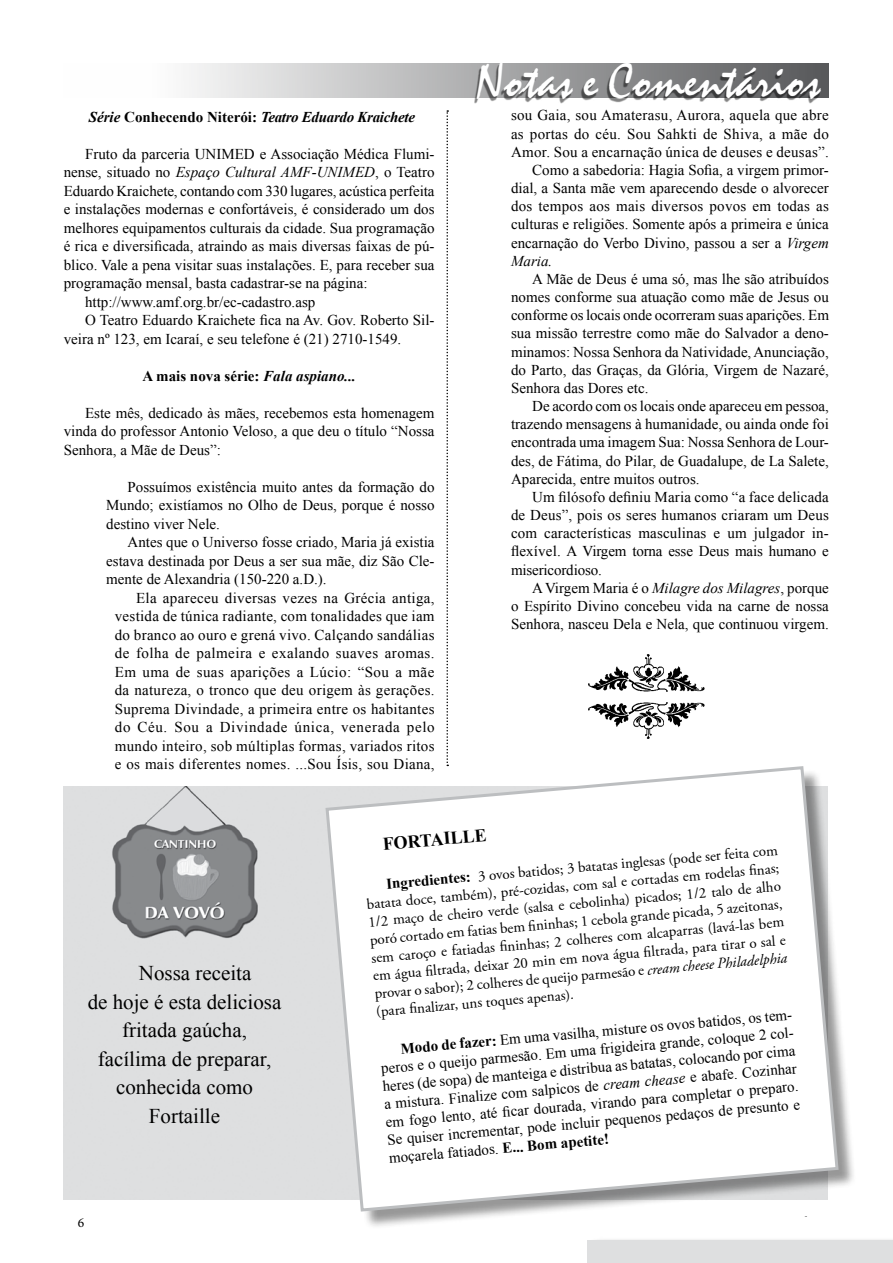
<style>
.page{position:relative;width:893px;height:1263px;background:#fff}
.page>*{position:absolute;margin:0;border:0;box-sizing:border-box;transform-origin:0 0}
.t1{font:48px "Mystical";color:#fff}
.t2{font:21px "Times New Roman";color:#000}
.t3{font:700 18px "Times New Roman";color:#000}
.t4{font:15px/18.1px "Times New Roman";color:#000;text-align:justify}
.t5{font:15px/18px "Adobe Garamond Pro";color:#000;text-align:justify}
.t6{font:15px "Times New Roman";letter-spacing:.02em;color:#000}
.t7{font:italic 15px "Times New Roman";color:#000}
.t8{font:italic 700 15px "Times New Roman";letter-spacing:-.02em;color:#000}
.t9{font:700 15px "Times New Roman";color:#000}
.t10{font:13.5px "Minion Pro";color:#000}
.s1{font-style:normal}
.s2{font-style:italic}
.s3{font-family:"Times New Roman";font-weight:700}
.s4{font-weight:700}
</style>
<div class="page">
<svg style="left:189px;top:64px;width:640px;height:34px;background:#cbcbcc"></svg>
<svg style="left:446px;top:110px;width:2px;height:653px"></svg>
<div style="left:587px;top:1236px;width:306px;height:27px;background:#fbfbfb"></div>
<div style="left:588px;top:1240px;width:305px;height:23px;background:#dedfe0"></div>
<img style="left:64px;top:786px;width:260px;height:413px">
<div style="left:328px;top:769px;width:529px;height:461px;background:#000;opacity:.41"></div>
<svg style="left:324px;top:764px;width:516px;height:449px"></svg>
<img style="left:588px;top:702px;width:117px;height:37px">
<img style="left:588px;top:654px;width:117px;height:38px">
<div style="left:474px;top:65px;width:346px;height:39px;background:#000;opacity:.5"></div>
<p class="t8" style="left:89px;top:106px;width:328px">Série <span class="s1">Conhecendo Niterói:</span> Teatro Eduardo Kraichete</p>
<p class="t4" style="left:85px;top:144px;width:351px">Fruto da parceria UNIMED e Associação Médica Flumi-</p>
<p class="t7" style="left:64px;top:162px;width:372px"><span class="s1">nense, situado no</span> Espaço Cultural AMF-UNIMED<span class="s1">, o Teatro</span></p>
<p class="t4" style="left:64px;top:181px;width:372px">Eduardo Kraichete, contando com 330 lugares, acústica perfeita</p>
<p class="t4" style="left:64px;top:200px;width:372px">e instalações modernas e confortáveis, é considerado um dos</p>
<p class="t4" style="left:64px;top:218px;width:372px">melhores equipamentos culturais da cidade. Sua programação</p>
<p class="t4" style="left:64px;top:237px;width:372px">é rica e diversificada, atraindo as mais diversas faixas de pú-</p>
<p class="t4" style="left:64px;top:255px;width:372px">blico. Vale a pena visitar suas instalações. E, para receber sua</p>
<p class="t4" style="left:64px;top:274px;width:305px">programação mensal, basta cadastrar-se na página:</p>
<p class="t4" style="left:85px;top:292px;width:232px">http://www.amf.org.br/ec-cadastro.asp</p>
<p class="t4" style="left:85px;top:311px;width:351px">O Teatro Eduardo Kraichete fica na Av. Gov. Roberto Sil-</p>
<p class="t4" style="left:64px;top:329px;width:339px">veira nº 123, em Icaraí, e seu telefone é (21) 2710-1549.</p>
<p class="t9" style="left:142px;top:365px;width:215px">A mais nova série: <span class="s2">Fala aspiano...</span></p>
<p class="t4" style="left:64px;top:403px;width:372px;text-indent:21px">Este mês, dedicado às mães, recebemos esta homenagem vinda do professor Antonio Veloso, a que deu o título “Nossa Senhora, a Mãe de Deus”:</p>
<p class="t4" style="left:106px;top:477px;width:330px;text-indent:21px">Possuímos existência muito antes da formação do Mundo; existíamos no Olho de Deus, porque é nosso destino viver Nele.</p>
<p class="t4" style="left:106px;top:533px;width:330px;text-indent:21px">Antes que o Universo fosse criado, Maria já existia estava destinada por Deus a ser sua mãe, diz São Cle&shy;mente de Alexandria (150-220 a.D.).</p>
<p class="t4" style="left:115px;top:588px;width:321px;text-indent:21px">Ela apareceu diversas vezes na Grécia antiga, vestida de túnica radiante, com tonalidades que iam do branco ao ouro e grená vivo. Calçando sandálias de folha de palmeira e exalando suaves aromas.<br>Em uma de suas aparições a Lúcio: “Sou a mãe da natureza, o tronco que deu origem às gerações.<br>Suprema Divindade, a primeira entre os habitantes do Céu. Sou a Divindade única, venerada pelo mundo inteiro, sob múltiplas formas, variados ritos e os mais diferentes nomes. ...Sou Ísis, sou Diana,</p>
<h1 class="t1" style="left:477px;top:53px;width:344px">Notas e Comentários</h1>
<p class="t6" style="left:511px;top:105px;width:319px">sou Gaia, sou Amaterasu, Aurora, aquela que abre</p>
<p class="t6" style="left:511px;top:123px;width:319px">as portas do céu. Sou Sahkti de Shiva, a mãe do</p>
<p class="t6" style="left:511px;top:142px;width:319px">Amor. Sou a encarnação única de deuses e deusas”.</p>
<p class="t4" style="left:532px;top:161px;width:298px">Como a sabedoria: Hagia Sofia, a virgem primor-</p>
<p class="t4" style="left:511px;top:179px;width:319px">dial, a Santa mãe vem aparecendo desde o alvorecer</p>
<p class="t6" style="left:511px;top:196px;width:319px">dos tempos aos mais diversos povos em todas as</p>
<p class="t4" style="left:511px;top:215px;width:319px">culturas e religiões. Somente após a primeira e única</p>
<p class="t4" style="left:511px;top:233px;width:319px">encarnação do Verbo Divino, passou a ser a <span class="s2">Virgem</span></p>
<p class="t7" style="left:511px;top:250px;width:43px">Maria.</p>
<p class="t4" style="left:511px;top:270px;width:319px;text-indent:21px">A Mãe de Deus é uma só, mas lhe são atribuídos nomes conforme sua atuação como mãe de Jesus ou conforme os locais onde ocorreram suas aparições. Em sua missão terrestre como mãe do Salvador a deno&shy;minamos: Nossa Senhora da Natividade, Anunciação, do Parto, das Graças, da Glória, Virgem de Nazaré, Senhora das Dores etc.</p>
<p class="t4" style="left:511px;top:397px;width:319px;text-indent:21px">De acordo com os locais onde apareceu em pessoa, trazendo mensagens à humanidade, ou ainda onde foi encontrada uma imagem Sua: Nossa Senhora de Lour&shy;des, de Fátima, do Pilar, de Guadalupe, de La Salete, Aparecida, entre muitos outros.</p>
<p class="t4" style="left:511px;top:488px;width:319px;text-indent:21px">Um filósofo definiu Maria como “a face delicada de Deus”, pois os seres humanos criaram um Deus com características masculinas e um julgador in&shy;flexível. A Virgem torna esse Deus mais humano e misericordioso.</p>
<p class="t4" style="left:511px;top:578px;width:319px;text-indent:21px">A Virgem Maria é o <span class="s2">Milagre dos Milagres</span>, porque o Espírito Divino concebeu vida na carne de nossa Senhora, nasceu Dela e Nela, que continuou virgem.</p>
<h2 class="t2" style="left:139px;top:959px;width:114px">Nossa receita</h2>
<h2 class="t2" style="left:88px;top:987px;width:195px">de hoje é esta deliciosa</h2>
<h2 class="t2" style="left:122px;top:1016px;width:126px">fritada gaúcha,</h2>
<h2 class="t2" style="left:98px;top:1044px;width:175px">facílima de preparar,</h2>
<h2 class="t2" style="left:116px;top:1073px;width:139px">conhecida como</h2>
<h2 class="t2" style="left:149px;top:1101px;width:73px">Fortaille</h2>
<p class="t10" style="left:78px;top:1213px;width:8px">6</p>
<p class="t3" style="left:382px;top:831px;width:21px;rotate:-5deg">Fortaille</p>
<p class="t5" style="left:364px;top:877px;width:416px;text-indent:21px;rotate:-5deg"><span class="s3">Ingredientes:</span> 3 ovos batidos; 3 batatas inglesas (pode ser feita com batata doce, também), pré-cozidas, com sal e cortadas em rodelas fi nas; 1/2 maço de cheiro verde (salsa e cebolinha) picados; 1/2 talo de alho poró cortado em fatias bem fi ninhas; 1 cebola grande picada, 5 azeitonas, sem caroço e fatiadas fi ninhas; 2 colheres com alcaparras (lavá-las bem em água fi ltrada, deixar 20 min em nova água fi ltrada, para tirar o sal e provar o sabor); 2 colheres de queijo parmesão e <span class="s2">cream cheese Philadelphia </span>(para fi nalizar, uns toques apenas)<span class="s2">.</span></p>
<p class="t4" style="left:379px;top:1041px;width:418px;text-align:left;text-indent:21px;rotate:-5deg"><span class="s4">Modo de fazer:</span> Em uma vasilha, misture os ovos batidos, os tem&shy;peros e o queijo parmesão. Em uma frigideira grande, coloque 2 col&shy;heres (de sopa) de manteiga e distribua as batatas, colocando por cima a mistura. Finalize com salpicos de <span class="s2">cream chease</span> e abafe. Cozinhar em fogo lento, até fi car dourada, virando para completar o preparo.<br>Se quiser incrementar, pode incluir pequenos pedaços de presunto e moçarela fatiados. <span class="s4">E... Bom apetite!</span></p>
</div>
